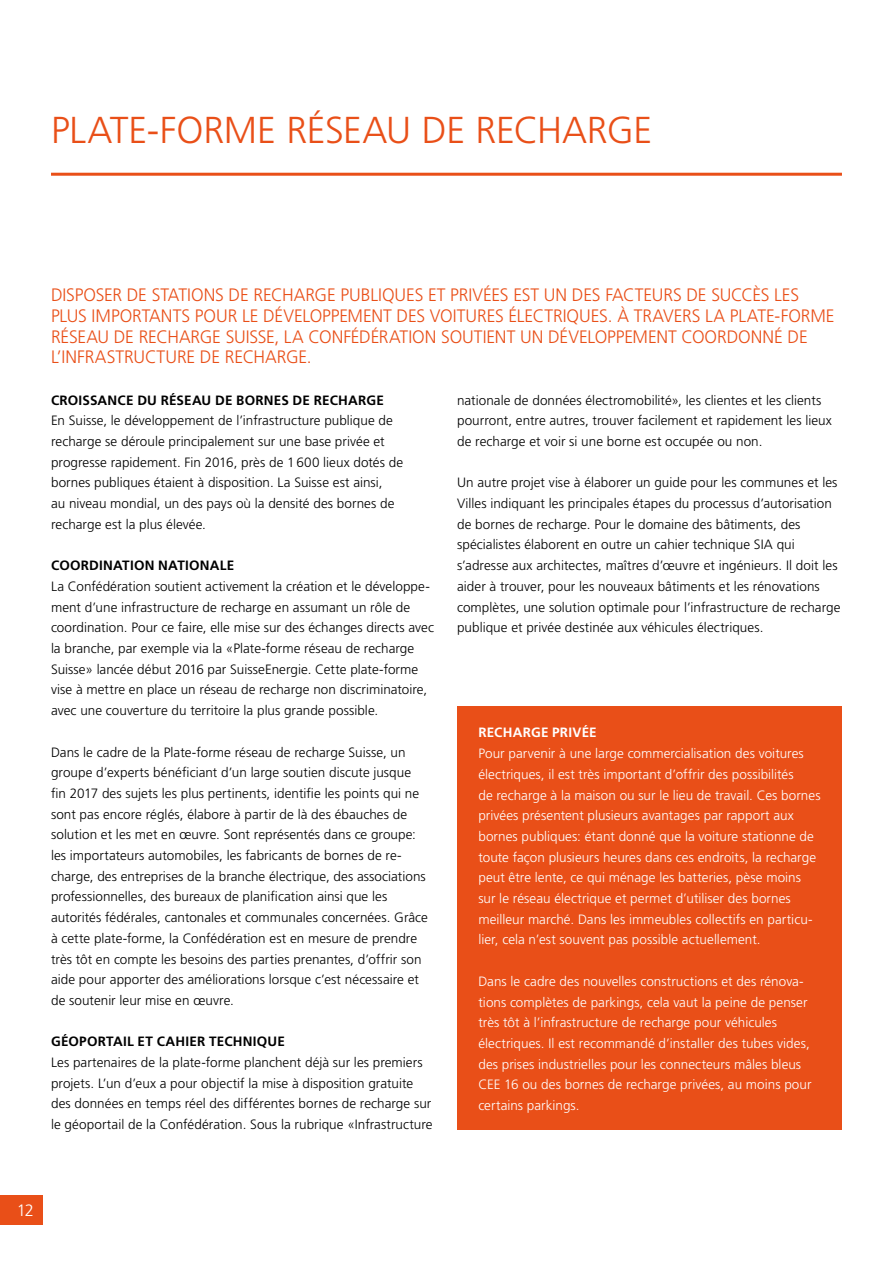
<style>
.page{position:relative;width:893px;height:1263px;background:#fff}
.page>*{position:absolute;margin:0;border:0;box-sizing:border-box;transform-origin:0 0}
.t1{font:300 37.5px "Frutiger LT Std";letter-spacing:-.01em;color:#e94f18}
.t2{font:300 18px/20.7px "Frutiger LT Std";letter-spacing:-.005em;color:#e94f18}
.t3{font:300 16.5px "Frutiger LT Std";color:#fff}
.t4{font:300 13.5px/20.7px "Frutiger LT Std";letter-spacing:.005em;color:#000}
.t5{font:300 13.5px/20.7px "Frutiger LT Std";letter-spacing:.005em;color:#fff}
.t6{font:700 13.5px "Frutiger LT Std";letter-spacing:.015em;color:#000}
.t7{font:700 13.5px "Frutiger LT Std";letter-spacing:.015em;color:#fff}
</style>
<div class="page">
<div style="left:0;top:1195px;width:43px;height:30px;background:#e94f18"></div>
<hr style="left:51px;top:173px;width:791px;height:3px;background:#e94f18">
<div style="left:457px;top:706px;width:385px;height:423px;background:#e94f18"></div>
<h1 class="t1" style="left:51px;top:109px;width:603px">PLATE-FORME RÉSEAU DE RECHARGE</h1>
<p class="t2" style="left:51px;top:285px;width:785px">DISPOSER DE STATIONS DE RECHARGE PUBLIQUES ET PRIVÉES EST UN DES FACTEURS DE SUCCÈS LES PLUS IMPORTANTS POUR LE DÉVELOPPEMENT DES VOITURES ÉLECTRIQUES. À TRAVERS LA PLATE-FORME RÉSEAU DE RECHARGE SUISSE, LA CONFÉDÉRATION SOUTIENT UN DÉVELOPPEMENT COORDONNÉ DE L’INFRASTRUCTURE DE RECHARGE.</p>
<p class="t6" style="left:51px;top:392px;width:334px">CROISSANCE DU RÉSEAU DE BORNES DE RECHARGE</p>
<p class="t4" style="left:51px;top:410px;width:354px">En Suisse, le développement de l’infrastructure publique de recharge se déroule principalement sur une base privée et progresse rapidement. Fin 2016, près de 1600 lieux dotés de bornes publiques étaient à disposition. La Suisse est ainsi,<br>au niveau mondial, un des pays où la densité des bornes de recharge est la plus élevée.</p>
<p class="t6" style="left:51px;top:558px;width:185px">COORDINATION NATIONALE</p>
<p class="t4" style="left:51px;top:576px;width:385px">La Confédération soutient activement la création et le développe&shy;ment d’une infrastructure de recharge en assumant un rôle de coordination. Pour ce faire, elle mise sur des échanges directs avec la branche, par exemple via la «Plate-forme réseau de recharge Suisse» lancée début 2016 par SuisseEnergie. Cette plate-forme vise à mettre en place un réseau de recharge non discriminatoire, avec une couverture du territoire la plus grande possible.</p>
<p class="t4" style="left:51px;top:742px;width:378px">Dans le cadre de la Plate-forme réseau de recharge Suisse, un groupe d’experts bénéficiant d’un large soutien discute jusque fin 2017 des sujets les plus pertinents, identifie les points qui ne sont pas encore réglés, élabore à partir de là des ébauches de solution et les met en œuvre. Sont représentés dans ce groupe: les importateurs automobiles, les fabricants de bornes de re&shy;charge, des entreprises de la branche électrique, des associations professionnelles, des bureaux de planification ainsi que les autorités fédérales, cantonales et communales concernées. Grâce à cette plate-forme, la Confédération est en mesure de prendre très tôt en compte les besoins des parties prenantes, d’offrir son aide pour apporter des améliorations lorsque c’est nécessaire et de soutenir leur mise en œuvre.</p>
<p class="t6" style="left:51px;top:1034px;width:235px">GÉOPORTAIL ET CAHIER TECHNIQUE</p>
<p class="t4" style="left:51px;top:1052px;width:383px">Les partenaires de la plate-forme planchent déjà sur les premiers projets. L’un d’eux a pour objectif la mise à disposition gratuite des données en temps réel des différentes bornes de recharge sur le géoportail de la Confédération. Sous la rubrique «Infrastructure</p>
<p class="t4" style="left:457px;top:390px;width:376px">nationale de données électromobilité», les clientes et les clients pourront, entre autres, trouver facilement et rapidement les lieux de recharge et voir si une borne est occupée ou non.</p>
<p class="t4" style="left:457px;top:472px;width:385px">Un autre projet vise à élaborer un guide pour les communes et les Villes indiquant les principales étapes du processus d’autorisation de bornes de recharge. Pour le domaine des bâtiments, des spécialistes élaborent en outre un cahier technique SIA qui s’adresse aux architectes, maîtres d’œuvre et ingénieurs. Il doit les aider à trouver, pour les nouveaux bâtiments et les rénovations complètes, une solution optimale pour l’infrastructure de recharge publique et privée destinée aux véhicules électriques.</p>
<p class="t7" style="left:478px;top:725px;width:120px">RECHARGE PRIVÉE</p>
<p class="t5" style="left:478px;top:743px;width:344px">Pour parvenir à une large commercialisation des voitures électriques, il est très important d’offrir des possibilités<br>de recharge à la maison ou sur le lieu de travail. Ces bornes privées présentent plusieurs avantages par rapport aux bornes publiques: étant donné que la voiture stationne de toute façon plusieurs heures dans ces endroits, la recharge peut être lente, ce qui ménage les batteries, pèse moins sur le réseau électrique et permet d’utiliser des bornes meilleur marché. Dans les immeubles collectifs en particu&shy;lier, cela n’est souvent pas possible actuellement.</p>
<p class="t5" style="left:478px;top:971px;width:335px">Dans le cadre des nouvelles constructions et des rénova&shy;tions complètes de parkings, cela vaut la peine de penser très tôt à l’infrastructure de recharge pour véhicules électriques. Il est recommandé d’installer des tubes vides, des prises industrielles pour les connecteurs mâles bleus CEE 16 ou des bornes de recharge privées, au moins pour certains parkings.</p>
<p class="t3" style="left:17px;top:1201px;width:19px">12</p>
</div>
